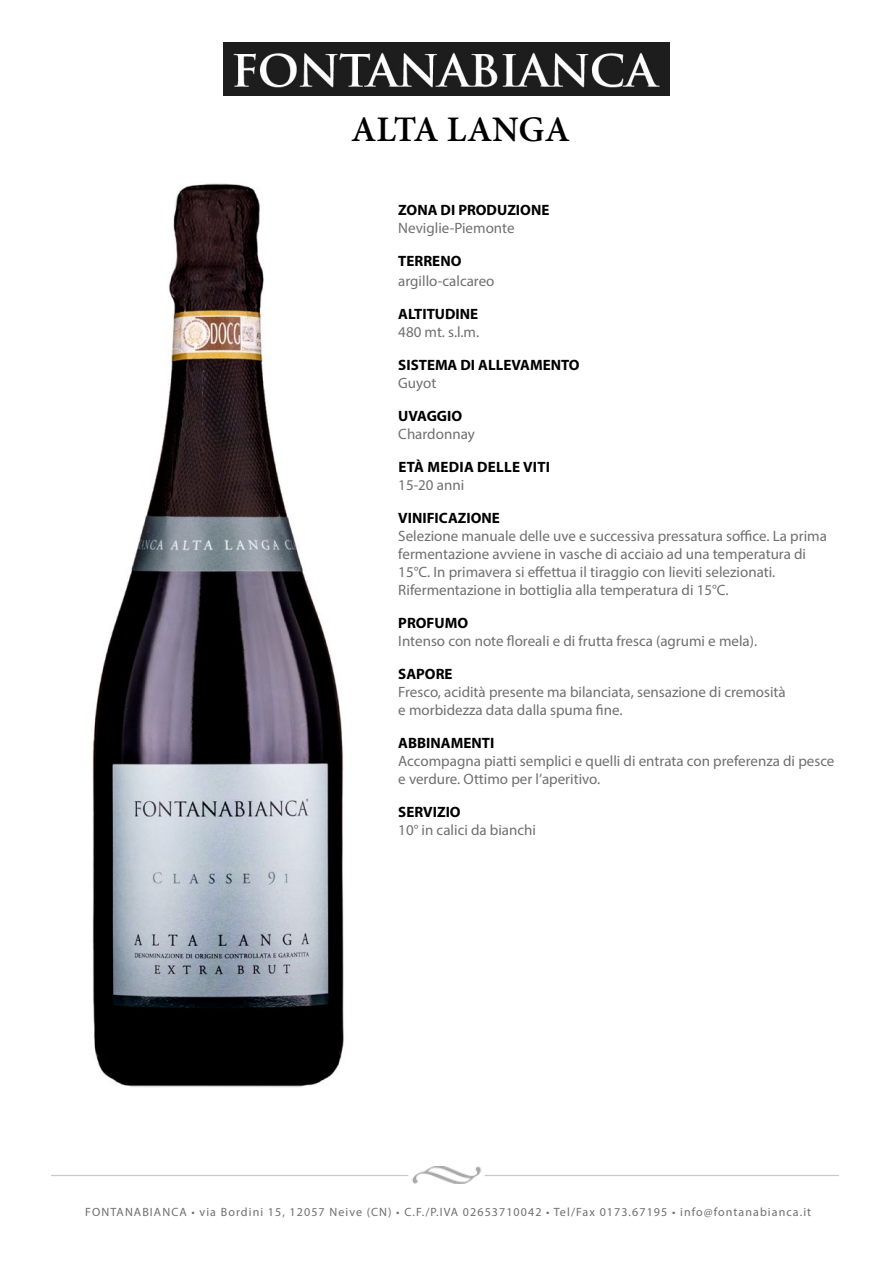
<style>
.page{position:relative;width:893px;height:1263px;background:#fff}
.page>*{position:absolute;margin:0;border:0;box-sizing:border-box;transform-origin:0 0}
.t1{font:600 36px "Minion Pro";color:#000}
.t2{font:15px/18px "Myriad Pro";color:#706f6f}
.t3{font:700 15px "Myriad Pro";color:#000}
.t4{font:700 15px "Myriad Pro";letter-spacing:.02em;color:#000}
.t5{font:12px "Myriad Pro";letter-spacing:.09em;color:#706f6f}
</style>
<div class="page">
<img style="left:224px;top:43px;width:445px;height:52px">
<img style="left:51px;top:1166px;width:788px;height:17px">
<img style="left:92px;top:183px;width:252px;height:904px">
<h1 class="t1" style="left:351px;top:105px;width:220px">ALTA LANGA</h1>
<p class="t3" style="left:398px;top:201px;width:153px">ZONA DI PRODUZIONE</p>
<p class="t2" style="left:398px;top:219px;width:118px">Neviglie-Piemonte</p>
<p class="t3" style="left:398px;top:252px;width:65px">TERRENO</p>
<p class="t2" style="left:398px;top:272px;width:98px">argillo-calcareo</p>
<p class="t3" style="left:398px;top:304px;width:81px">ALTITUDINE</p>
<p class="t2" style="left:398px;top:323px;width:82px">480 mt. s.l.m.</p>
<p class="t3" style="left:398px;top:355px;width:183px">SISTEMA DI ALLEVAMENTO</p>
<p class="t2" style="left:398px;top:374px;width:40px">Guyot</p>
<p class="t3" style="left:398px;top:406px;width:65px">UVAGGIO</p>
<p class="t2" style="left:398px;top:425px;width:78px">Chardonnay</p>
<p class="t4" style="left:398px;top:457px;width:153px">ETÀ MEDIA DELLE VITI</p>
<p class="t2" style="left:398px;top:476px;width:67px">15-20 anni</p>
<p class="t3" style="left:398px;top:508px;width:103px">VINIFICAZIONE</p>
<p class="t2" style="left:398px;top:527px;width:430px">Selezione manuale delle uve e successiva pressatura soffice. La prima fermentazione avviene in vasche di acciaio ad una temperatura di 15°C. In primavera si effettua il tiraggio con lieviti selezionati.<br>Rifermentazione in bottiglia alla temperatura di 15°C.</p>
<p class="t3" style="left:398px;top:613px;width:71px">PROFUMO</p>
<p class="t2" style="left:398px;top:632px;width:360px">Intenso con note floreali e di frutta fresca (agrumi e mela).</p>
<p class="t3" style="left:398px;top:664px;width:56px">SAPORE</p>
<p class="t2" style="left:398px;top:683px;width:389px">Fresco, acidità presente ma bilanciata, sensazione di cremosità e morbidezza data dalla spuma fine.</p>
<p class="t3" style="left:398px;top:733px;width:97px">ABBINAMENTI</p>
<p class="t2" style="left:398px;top:752px;width:438px">Accompagna piatti semplici e quelli di entrata con preferenza di pesce e verdure. Ottimo per l’aperitivo.</p>
<p class="t3" style="left:398px;top:802px;width:64px">SERVIZIO</p>
<p class="t2" style="left:398px;top:821px;width:139px">10° in calici da bianchi</p>
<p class="t5" style="left:85px;top:1205px;width:727px">FONTANABIANCA • via Bordini 15, 12057 Neive (CN) • C.F./P.IVA 02653710042 • Tel/Fax 0173.67195 • info@fontanabianca.it</p>
</div>
